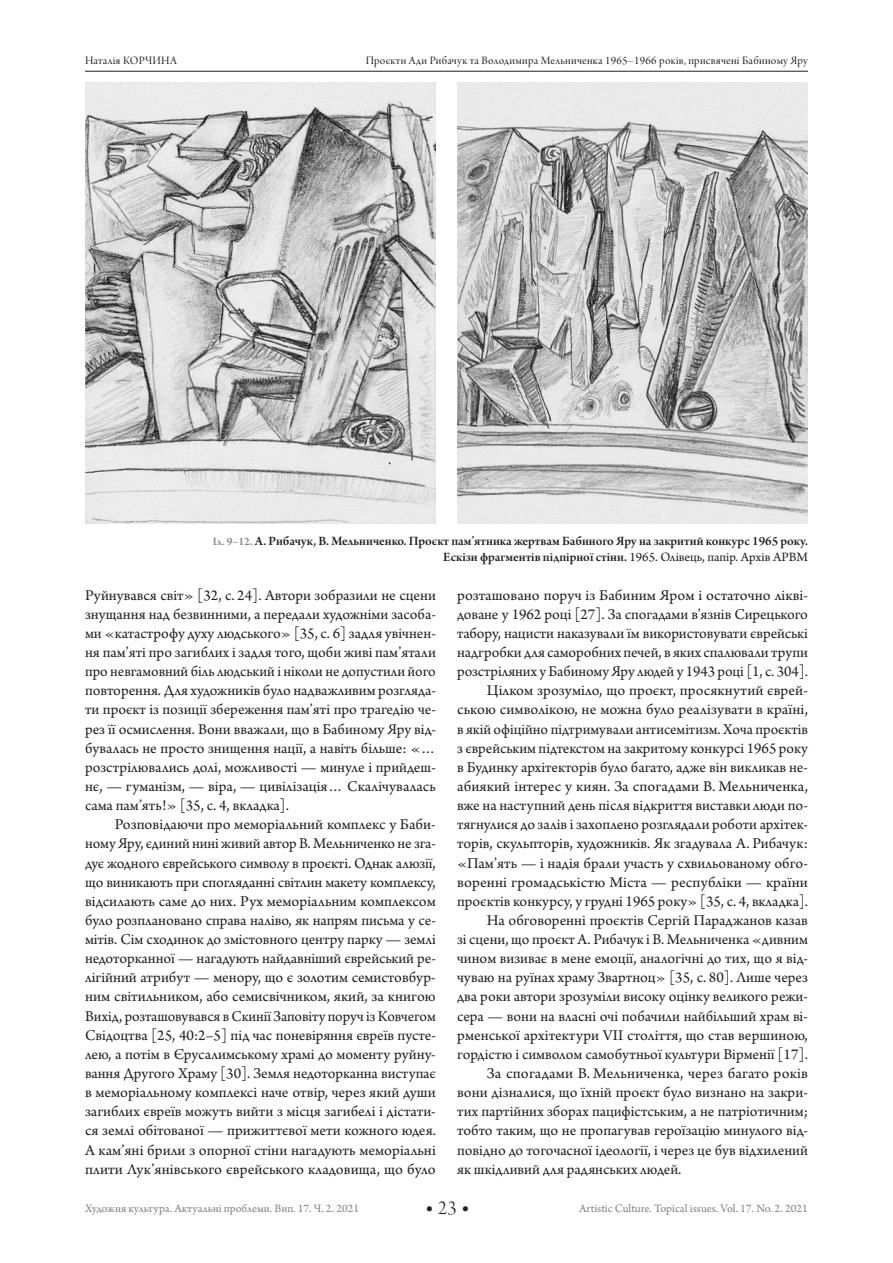
<style>
.page{position:relative;width:893px;height:1263px;background:#fff}
.page>*{position:absolute;margin:0;border:0;box-sizing:border-box;transform-origin:0 0}
.t1{font:22.5px "Arno Pro";color:#231f20}
.Body_text_УКР__10_5{font:15.75px/19.2px "Arno Pro";color:#231f20;text-align:justify}
.Подпись_илл__9_pt{font:13.5px/16.2px "Arno Pro Smbd Subhead";color:#231f20;text-align:right}
.t2{font:12px "Arno Pro";color:#808285}
.t3{font:12px "Arno Pro Display";letter-spacing:.025em;color:#231f20}
.s1{font-size:12px;color:#808285}
.s2{font-family:"Arno Pro"}
.s3{font-family:"Arno Pro Light Display";font-size:21px}
</style>
<div class="page">
<hr style="left:85px;top:71px;width:723px;height:1px;background:#231f20">
<img style="left:85px;top:83px;width:351px;height:440px">
<img style="left:457px;top:83px;width:351px;height:440px">
<p class="t3" style="left:85px;top:53px;width:93px">Наталія КОРЧИНА</p>
<p class="t3" style="left:366px;top:53px;width:444px">Проєкти Ади Рибачук та Володимира Мельниченка 1965–1966 років, присвячені Бабиному Яру</p>
<p class="Подпись_илл__9_pt" style="left:213px;top:534px;width:597px"><span class="s1">Іл. 9–12.</span> А. Рибачук, В. Мельниченко. Проєкт пам’ятника жертвам Бабиного Яру на закритий конкурс 1965 року.<br>Ескізи фрагментів підпірної стіни. <span class="s2">1965. Олівець, папір. Архів АРВМ</span></p>
<p class="Body_text_УКР__10_5" style="left:85px;top:586px;width:352px">Руйнувався світ» [32, с. 24]. Автори зобразили не сцени знущання над безвинними, а передали художніми засоба&shy;ми «катастрофу духу людського» [35, с. 6] задля увічнен&shy;ня пам’яті про загиблих і задля того, щоби живі пам’ятали про невгамовний біль людський і ніколи не допустили його повторення. Для художників було надважливим розгляда&shy;ти проєкт із позиції збереження пам’яті про трагедію че&shy;рез її осмислення. Вони вважали, що в Бабиному Яру від&shy;бувалась не просто знищення нації, а навіть більше: «… розстрілювались долі, можливості — минуле і прийдеш&shy;нє, — гуманізм, — віра, — цивілізація… Скалічувалась сама пам’ять!» [35, с. 4, вкладка].</p>
<p class="Body_text_УКР__10_5" style="left:85px;top:816px;width:352px;text-indent:30px">Розповідаючи про меморіальний комплекс у Баби&shy;ному Яру, єдиний нині живий автор В. Мельниченко не зга&shy;дує жодного єврейського символу в проєкті. Однак алюзії, що виникають при спогляданні світлин макету комплексу, відсилають саме до них. Рух меморіальним комплексом було розплановано справа наліво, як напрям письма у се&shy;мітів. Сім сходинок до змістовного центру парку — землі недоторканної — нагадують найдавніший єврейський ре&shy;лігійний атрибут — менору, що є золотим семистовбур&shy;ним світильником, або семисвічником, який, за книгою Вихід, розташовувався в Скинії Заповіту поруч із Ковчегом Свідоцтва [25, 40:2–5] під час поневіряння євреїв пусте&shy;лею, а потім в Єрусалимському храмі до моменту руйну&shy;вання Другого Храму [30]. Земля недоторканна виступає в меморіальному комплексі наче отвір, через який души загиблих євреїв можуть вийти з місця загибелі і дістати&shy;ся землі обітованої — прижиттєвої мети кожного юдея.<br>А кам’яні брили з опорної стіни нагадують меморіальні плити Лук’янівського єврейського кладовища, що було</p>
<p class="Body_text_УКР__10_5" style="left:457px;top:586px;width:352px">розташовано поруч із Бабиним Яром і остаточно лікві&shy;доване у 1962 році [27]. За спогадами в’язнів Сирецького табору, нацисти наказували їм використовувати єврейські надгробки для саморобних печей, в яких спалювали трупи розстріляних у Бабиному Яру людей у 1943 році [1, с. 304].</p>
<p class="Body_text_УКР__10_5" style="left:457px;top:682px;width:352px;text-indent:30px">Цілком зрозуміло, що проєкт, просякнутий єврей&shy;ською символікою, не можна було реалізувати в країні, в якій офіційно підтримували антисемітизм. Хоча проєктів з єврейським підтекстом на закритому конкурсі 1965 року в Будинку архітекторів було багато, адже він викликав не&shy;абиякий інтерес у киян. За спогадами В. Мельниченка, вже на наступний день після відкриття виставки люди по&shy;тягнулися до залів і захоплено розглядали роботи архітек&shy;торів, скульпторів, художників. Як згадувала А. Рибачук: «Пам’ять — і надія брали участь у схвильованому обго&shy;воренні громадськістю Міста — республіки — країни проєктів конкурсу, у грудні 1965 року» [35, с. 4, вкладка].</p>
<p class="Body_text_УКР__10_5" style="left:457px;top:911px;width:352px;text-indent:30px">На обговоренні проєктів Сергій Параджанов казав зі сцени, що проєкт А. Рибачук і В. Мельниченка «дивним чином визиває в мене емоції, аналогічні до тих, що я від&shy;чуваю на руїнах храму Звартноц» [35, с. 80]. Лише через два роки автори зрозуміли високу оцінку великого режи&shy;сера — вони на власні очі побачили найбільший храм ві&shy;рменської архітектури VII століття, що став вершиною, гордістю і символом самобутньої культури Вірменії [17].</p>
<p class="Body_text_УКР__10_5" style="left:457px;top:1064px;width:352px;text-indent:30px">За спогадами В. Мельниченка, через багато років вони дізналися, що їхній проєкт було визнано на закри&shy;тих партійних зборах пацифістським, а не патріотичним; тобто таким, що не пропагував героїзацію минулого від&shy;повідно до тогочасної ідеології, і через це був відхилений як шкідливий для радянських людей.</p>
<h1 class="t1" style="left:425px;top:1193px;width:46px">• <span class="s3">23</span> •</h1>
<p class="t2" style="left:85px;top:1201px;width:276px">Художня культура. Актуальні проблеми. Вип. 17. Ч. 2. 2021</p>
<p class="t2" style="left:579px;top:1201px;width:230px">Artistic Culture. Topical issues. Vol. 17. No. 2. 2021</p>
</div>
